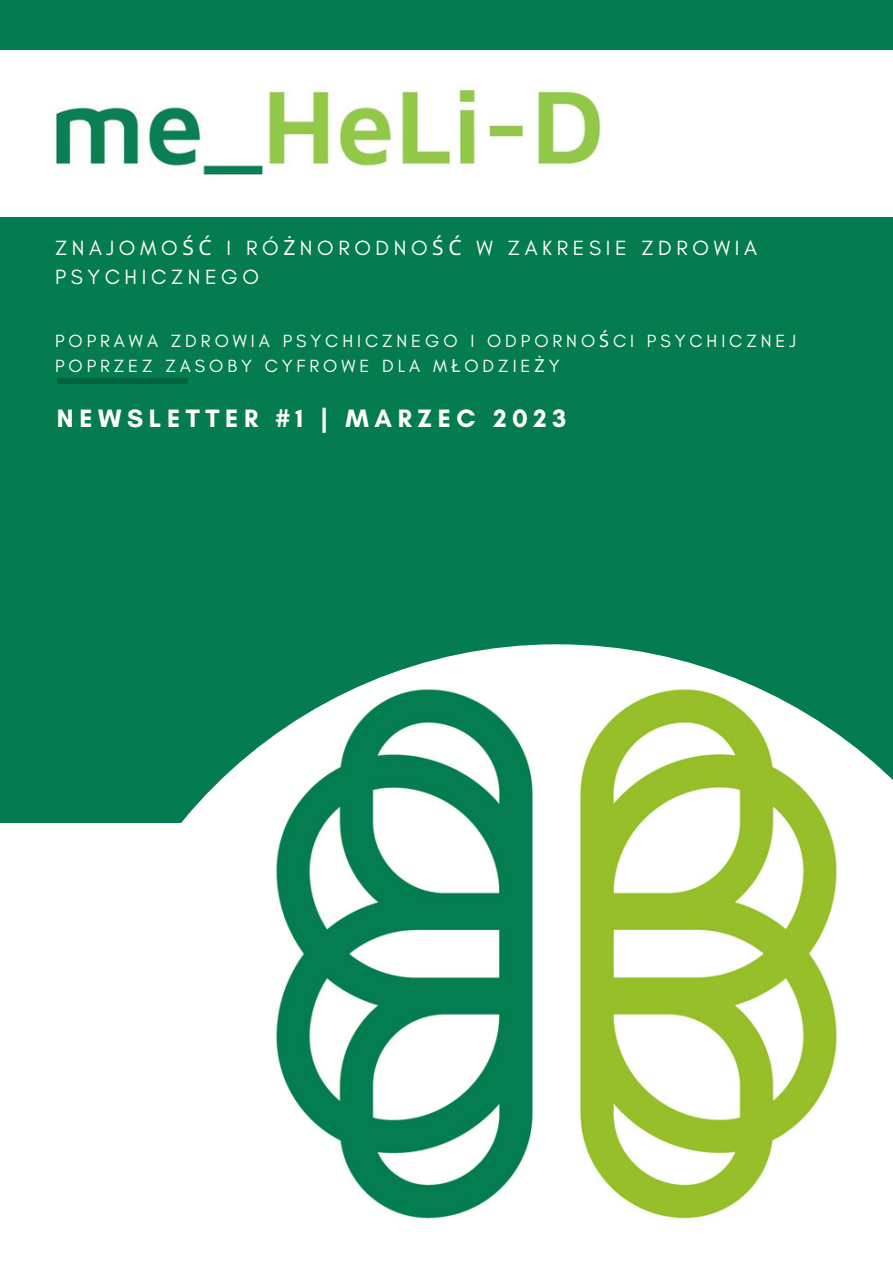
<style>
.page{position:relative;width:893px;height:1264px;background:#fff}
.page>*{position:absolute;margin:0;border:0;box-sizing:border-box;transform-origin:0 0}
.t1{font:700 25.65px "Glacial Indifference";letter-spacing:.22em;color:#fff}
.t2{font:21px/29.2px "Glacial Indifference";letter-spacing:.22em;color:#fff}
.t3{font:18px/24.8px "Glacial Indifference";letter-spacing:.22em;color:#fff}
.s1{font-family:"Noto Sans"}
</style>
<div class="page">
<div style="left:0;top:0;width:892px;height:1262px;background:#047c50"></div>
<div style="left:0;top:823px;width:892px;height:439px;background:#fff"></div>
<img style="left:181px;top:644px;width:711px;height:575px">
<div style="left:57px;top:379px;width:130px;height:5px;background:#036340"></div>
<div style="left:0;top:50px;width:892px;height:166px;background:#fff"></div>
<img style="left:54px;top:87px;width:547px;height:89px">
<p class="t2" style="left:55px;top:232px;width:703px">ZNAJOMO<span class="s1">ŚĆ</span> I RÓ<span class="s1">Ż</span>NORODNO<span class="s1">ŚĆ</span> W ZAKRESIE ZDROWIA<br>PSYCHICZNEGO</p>
<p class="t3" style="left:55px;top:328px;width:742px">POPRAWA ZDROWIA PSYCHICZNEGO I ODPORNO<span class="s1">Ś</span>CI PSYCHICZNEJ<br>POPRZEZ ZASOBY CYFROWE DLA M<span class="s1">Ł</span>ODZIE<span class="s1">Ż</span>Y</p>
<p class="t1" style="left:57px;top:402px;width:511px">NEWSLETTER #1 | MARZEC 2023</p>
</div>
